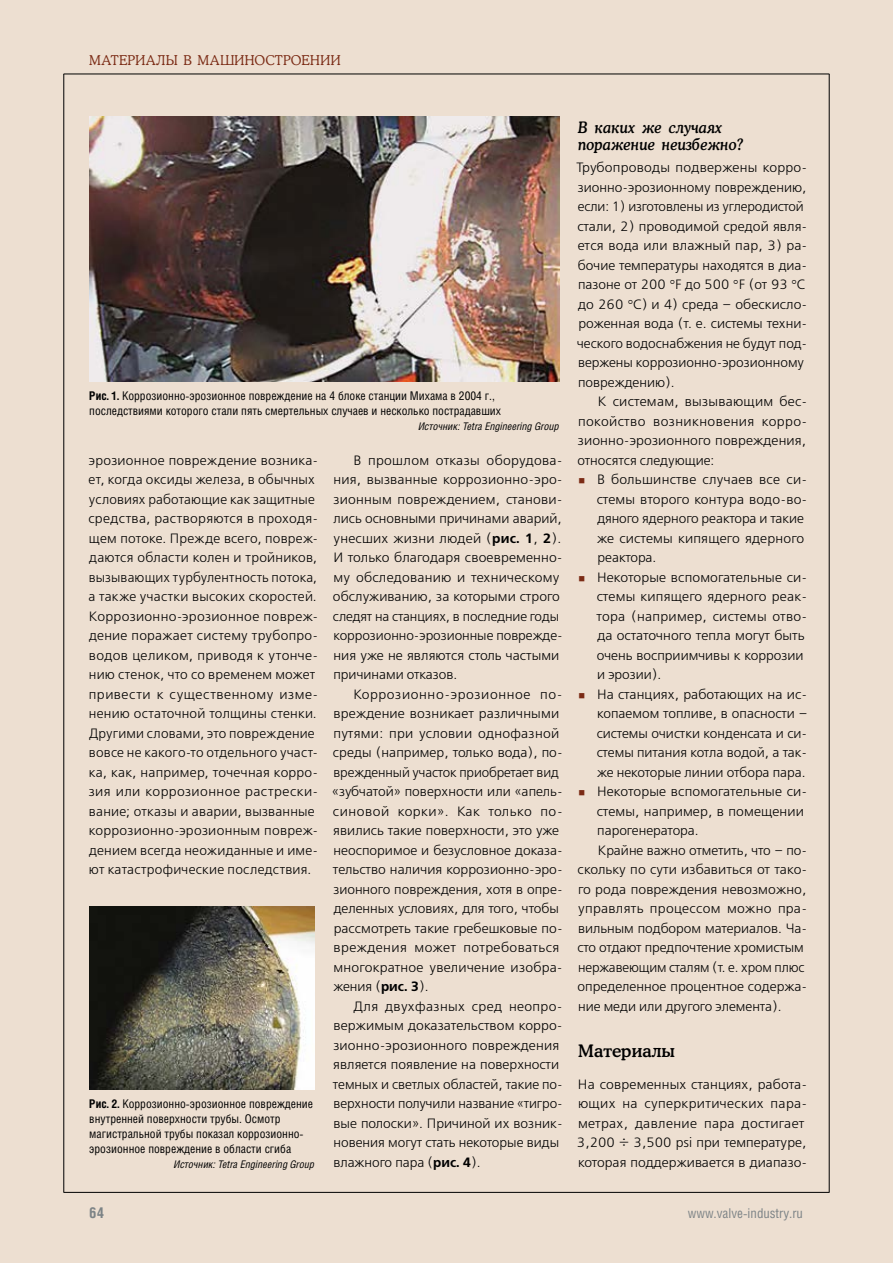
<style>
.page{position:relative;width:893px;height:1263px;background:#eddfd1}
.page>*{position:absolute;margin:0;border:0;box-sizing:border-box;transform-origin:0 0}
.t1{font:17.25px "Osvald Medium C";color:#000}
.t2{font:italic 15.75px/16.5px "Osvald Medium C";color:#000;scale:.9 1}
.t3{font:700 15px "Helios Cond";color:#7c8386}
.t4{font:13.5px/19.5px "Free Set Light C";letter-spacing:.005em;color:#000}
.t5{font:13.5px "Osvald Light C";letter-spacing:.025em;color:#7b2b15}
.t6{font:13.5px "Helios Cond";color:#7c8386}
.t7{font:12px/15px "Helios Cond";color:#000}
.t8{font:italic 10.5px "Helios Cond";color:#000}
.s1{font-weight:700}
.s2{font-family:"Free Set Demi C"}
</style>
<div class="page">
<img style="left:89px;top:117px;width:470px;height:264px">
<img style="left:89px;top:907px;width:226px;height:182px">
<hr style="left:64px;top:74px;width:1px;height:1118px;background:#000">
<hr style="left:829px;top:74px;width:1px;height:1118px;background:#000">
<hr style="left:64px;top:74px;width:765px;height:1px;background:#000">
<hr style="left:64px;top:1192px;width:765px;height:1px;background:#000">
<p class="t5" style="left:89px;top:52px;width:253px">Материалы в машиностроении</p>
<p class="t2" style="left:578px;top:119px;width:185px">В каких же случаях поражение неизбежно?</p>
<p class="t4" style="left:576px;top:159px;width:232px">Трубопроводы подвержены корро&shy;зионно-эрозионному повреждению, если: 1) изготовлены из углеродистой стали, 2) проводимой средой явля&shy;ется вода или влажный пар, 3) ра&shy;бочие температуры находятся в диа&shy;пазоне от 200 F до 500 F (от 93 C до 260 C) и 4) среда – обескисло&shy;роженная вода (т. е. системы техни&shy;ческого водоснабжения не будут под&shy;вержены коррозионно-эрозионному повреждению).</p>
<p class="t4" style="left:578px;top:393px;width:231px;text-align:justify;text-indent:20px">К системам, вызывающим бес&shy;покойство возникновения корро&shy;зионно-эрозионного повреждения, относятся следующие:</p>
<p class="t4" style="left:597px;top:471px;width:212px">В большинстве случаев все си-</p>
<p class="t4" style="left:597px;top:490px;width:212px">стемы второго контура водо-во-</p>
<p class="t4" style="left:597px;top:510px;width:208px">дяного ядерного реактора и такие</p>
<p class="t4" style="left:597px;top:529px;width:209px">же системы кипящего ядерного</p>
<p class="t4" style="left:597px;top:549px;width:58px">реактора.</p>
<p class="t4" style="left:597px;top:568px;width:212px">Некоторые вспомогательные си-</p>
<p class="t4" style="left:597px;top:588px;width:212px">стемы кипящего ядерного реак-</p>
<p class="t4" style="left:597px;top:607px;width:212px">тора (например, системы отво-</p>
<p class="t4" style="left:597px;top:627px;width:209px">да остаточного тепла могут быть</p>
<p class="t4" style="left:597px;top:646px;width:208px">очень восприимчивы к коррозии</p>
<p class="t4" style="left:597px;top:666px;width:63px">и эрозии).</p>
<p class="t4" style="left:597px;top:685px;width:212px">На станциях, работающих на ис-</p>
<p class="t4" style="left:597px;top:705px;width:212px">копаемом топливе, в опасности –</p>
<p class="t4" style="left:597px;top:724px;width:212px">системы очистки конденсата и си-</p>
<p class="t4" style="left:597px;top:744px;width:212px">стемы питания котла водой, а так-</p>
<p class="t4" style="left:597px;top:763px;width:207px">же некоторые линии отбора пара.</p>
<p class="t4" style="left:597px;top:783px;width:212px">Некоторые вспомогательные си-</p>
<p class="t4" style="left:597px;top:802px;width:209px">стемы, например, в помещении</p>
<p class="t4" style="left:597px;top:822px;width:100px">парогенератора.</p>
<p class="t4" style="left:598px;top:841px;width:211px">Крайне важно отметить, что – по-</p>
<p class="t4" style="left:578px;top:861px;width:231px">скольку по сути избавиться от тако-</p>
<p class="t4" style="left:578px;top:880px;width:230px">го рода повреждения невозможно,</p>
<p class="t4" style="left:578px;top:900px;width:231px">управлять процессом можно пра-</p>
<p class="t4" style="left:578px;top:919px;width:231px">вильным подбором материалов. Ча-</p>
<p class="t4" style="left:578px;top:939px;width:228px">сто отдают предпочтение хромистым</p>
<p class="t4" style="left:578px;top:958px;width:228px">нержавеющим сталям (т. е. хром плюс</p>
<p class="t4" style="left:578px;top:978px;width:231px">определенное процентное содержа-</p>
<p class="t4" style="left:578px;top:997px;width:202px">ние меди или другого элемента).</p>
<p class="t1" style="left:578px;top:1041px;width:98px">Материалы</p>
<p class="t4" style="left:577px;top:1075px;width:232px">На современных станциях, работа&shy;ющих на суперкритических пара&shy;метрах, давление пара достигает 3,200 ÷ 3,500 psi при температуре, которая поддерживается в диапазо-</p>
<p class="t7" style="left:89px;top:387px;width:413px"><span class="s1">Рис. 1.</span> Коррозионно-эрозионное повреждение на 4 блоке станции Михама в 2004 г., последствиями которого стали пять смертельных случаев и несколько пострадавших</p>
<p class="t8" style="left:418px;top:419px;width:142px">Источник: Tetra Engineering Group</p>
<p class="t4" style="left:88px;top:451px;width:231px">эрозионное повреждение возника&shy;ет, когда оксиды железа, в обычных условиях работающие как защитные средства, растворяются в проходя&shy;щем потоке. Прежде всего, повреж&shy;даются области колен и тройников, вызывающих турбулентность потока, а также участки высоких скоростей.<br>Коррозионно-эрозионное повреж&shy;дение поражает систему трубопро&shy;водов целиком, приводя к утонче&shy;нию стенок, что со временем может привести к существенному изме&shy;нению остаточной толщины стенки.<br>Другими словами, это повреждение вовсе не какого-то отдельного участ&shy;ка, как, например, точечная корро&shy;зия или коррозионное растрески&shy;вание; отказы и аварии, вызванные коррозионно-эрозионным повреж&shy;дением всегда неожиданные и име&shy;ют катастрофические последствия.</p>
<p class="t4" style="left:333px;top:451px;width:231px;text-indent:20px">В прошлом отказы оборудова&shy;ния, вызванные коррозионно-эро&shy;зионным повреждением, станови&shy;лись основными причинами аварий, унесших жизни людей (<span class="s2">рис. 1</span>, <span class="s2">2</span>).<br>И только благодаря своевременно&shy;му обследованию и техническому обслуживанию, за которыми строго следят на станциях, в последние годы коррозионно-эрозионные поврежде&shy;ния уже не являются столь частыми причинами отказов.</p>
<p class="t4" style="left:332px;top:685px;width:232px;text-indent:21px">Коррозионно-эрозионное по&shy;вреждение возникает различными путями: при условии однофазной среды (например, только вода), по&shy;врежденный участок приобретает вид «зубчатой» поверхности или «апель&shy;синовой корки». Как только по&shy;явились такие поверхности, это уже неоспоримое и безусловное доказа&shy;тельство наличия коррозионно-эро&shy;зионного повреждения, хотя в опре&shy;деленных условиях, для того, чтобы рассмотреть такие гребешковые по&shy;вреждения может потребоваться многократное увеличение изобра&shy;жения (<span class="s2">рис. 3</span>).</p>
<p class="t4" style="left:333px;top:997px;width:231px;text-indent:21px">Для двухфазных сред неопро&shy;вержимым доказательством корро&shy;зионно-эрозионного повреждения является появление на поверхности темных и светлых областей, такие по&shy;верхности получили название «тигро&shy;вые полоски». Причиной их возник&shy;новения могут стать некоторые виды влажного пара (<span class="s2">рис. 4</span>).</p>
<p class="t7" style="left:89px;top:1096px;width:225px"><span class="s1">Рис. 2.</span> Коррозионно-эрозионное повреждение внутренней поверхности трубы. Осмотр магистральной трубы показал коррозионно&shy;эрозионное повреждение в области сгиба</p>
<p class="t8" style="left:174px;top:1158px;width:142px">Источник: Tetra Engineering Group</p>
<p class="t3" style="left:89px;top:1203px;width:16px">64</p>
<p class="t6" style="left:688px;top:1205px;width:117px">www.valve-industry.ru</p>
</div>
